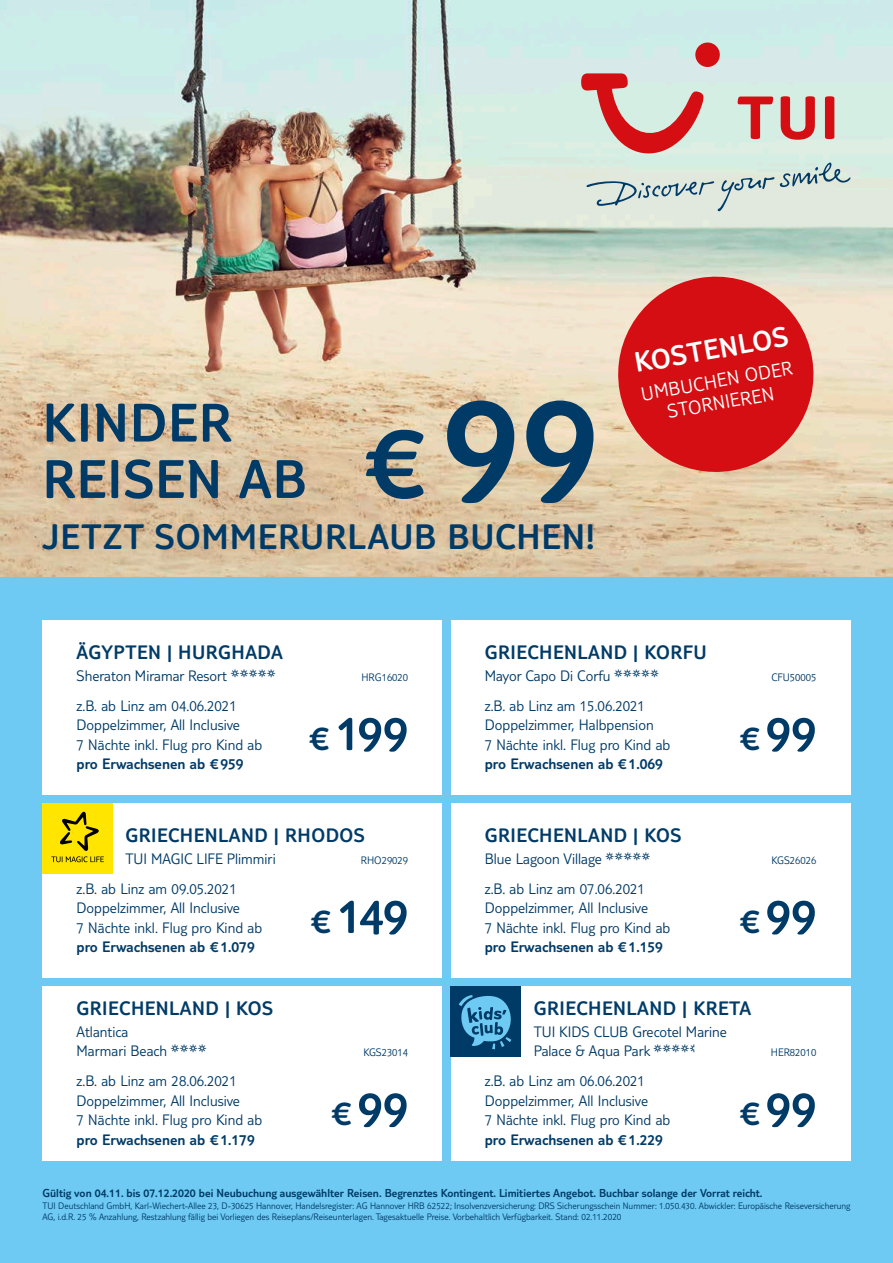
<style>
.page{position:relative;width:893px;height:1263px;background:#fff}
.page>*{position:absolute;margin:0;border:0;box-sizing:border-box;transform-origin:0 0}
.t1{font:300 56.4px/56.4px "TUI Type";letter-spacing:.02em;color:#003b68}
.t2{font:300 51px "TUI Type";letter-spacing:.005em;color:#003b68}
.t3{font:300 36.75px "TUI Type";letter-spacing:.02em;color:#003b68}
.t4{font:300 29.1px "TUI Type";color:#fff}
.t5{font:300 20.25px "TUI Type";letter-spacing:.025em;color:#003b68}
.t6{font:300 19.95px/22px "TUI Type";color:#fff;text-align:center}
.t7{font:300 15.75px/19.5px "TUI Type";color:#003b68}
.t8{font:300 15.75px "TUI Type";color:#003b68}
.t9{font:300 12px "TUI Type";color:#003b68}
.t10{font:300 11.25px "TUI Type";color:#003b68}
.t11{font:300 9.75px/11.7px "TUI Type";color:#003b68}
.s1{font-size:108.15px}
.s2{font-size:154.35px}
.s3{font-size:35.7px}
</style>
<div class="page">
<img style="left:0;top:0;width:893px;height:578px">
<svg style="left:610px;top:269px;width:211px;height:211px;background:#da514b"></svg>
<div style="left:0;top:578px;width:893px;height:685px;background:#6ecaf3"></div>
<div style="left:695px;top:43px;width:25px;height:24px;background:#d40e13;border-radius:50%"></div>
<svg style="left:581px;top:73px;width:269px;height:138px;background:#d2c7c0"></svg>
<div style="left:43px;top:620px;width:399px;height:175px;background:#fff"></div>
<div style="left:451px;top:620px;width:399px;height:175px;background:#fff"></div>
<div style="left:43px;top:803px;width:399px;height:174px;background:#fff"></div>
<div style="left:451px;top:803px;width:399px;height:174px;background:#fff"></div>
<div style="left:43px;top:986px;width:399px;height:174px;background:#fff"></div>
<div style="left:451px;top:986px;width:399px;height:174px;background:#fff"></div>
<div style="left:43px;top:803px;width:70px;height:70px;background:#ffe500"></div>
<svg style="left:51px;top:812px;width:53px;height:50px"></svg>
<div style="left:451px;top:986px;width:70px;height:70px;background:#003b68"></div>
<svg style="left:459px;top:995px;width:53px;height:54px"></svg>
<h1 class="t1" style="left:43px;top:393px;width:557px">KINDER<br>REISEN AB <span class="s1">€</span> <span class="s2">99</span></h1>
<h3 class="t3" style="left:43px;top:515px;width:554px">JETZT SOMMERURLAUB BUCHEN!</h3>
<h3 class="t4" style="left:632px;top:346px;width:157px;rotate:-10deg">KOSTENLOS</h3>
<p class="t6" style="left:639px;top:383px;width:155px;rotate:-10deg">UMBUCHEN ODER<br>STORNIEREN</p>
<p class="t5" style="left:77px;top:641px;width:208px">ÄGYPTEN | HURGHADA</p>
<p class="t7" style="left:77px;top:665px;width:152px">Sheraton Miramar Resort</p>
<p class="t10" style="left:361px;top:671px;width:48px">HRG16020</p>
<p class="t7" style="left:77px;top:696px;width:187px">z.B. ab Linz am 04.06.2021<br>Doppelzimmer, All Inclusive<br>7 Nächte inkl. Flug pro Kind ab</p>
<h2 class="t2" style="left:309px;top:704px;width:101px"><span class="s3">€</span> 199</h2>
<p class="t5" style="left:485px;top:641px;width:224px">GRIECHENLAND | KORFU</p>
<p class="t7" style="left:485px;top:665px;width:127px">Mayor Capo Di Corfu</p>
<p class="t10" style="left:771px;top:671px;width:46px">CFU50005</p>
<p class="t7" style="left:485px;top:696px;width:187px">z.B. ab Linz am 15.06.2021<br>Doppelzimmer, Halbpension<br>7 Nächte inkl. Flug pro Kind ab</p>
<h2 class="t2" style="left:740px;top:704px;width:78px"><span class="s3">€</span>99</h2>
<p class="t8" style="left:77px;top:755px;width:169px">pro Erwachsenen ab €959</p>
<p class="t8" style="left:485px;top:755px;width:180px">pro Erwachsenen ab €1.069</p>
<p class="t5" style="left:125px;top:824px;width:241px">GRIECHENLAND | RHODOS</p>
<p class="t7" style="left:125px;top:848px;width:152px">TUI MAGIC LIFE Plimmiri</p>
<p class="t10" style="left:361px;top:853px;width:49px">RHO29029</p>
<p class="t7" style="left:77px;top:878px;width:187px">z.B. ab Linz am 09.05.2021<br>Doppelzimmer, All Inclusive<br>7 Nächte inkl. Flug pro Kind ab</p>
<h2 class="t2" style="left:311px;top:887px;width:99px"><span class="s3">€</span> 149</h2>
<p class="t5" style="left:485px;top:824px;width:198px">GRIECHENLAND | KOS</p>
<p class="t7" style="left:485px;top:848px;width:119px">Blue Lagoon Village</p>
<p class="t10" style="left:772px;top:853px;width:46px">KGS26026</p>
<p class="t7" style="left:485px;top:878px;width:187px">z.B. ab Linz am 07.06.2021<br>Doppelzimmer, All Inclusive<br>7 Nächte inkl. Flug pro Kind ab</p>
<h2 class="t2" style="left:740px;top:887px;width:78px"><span class="s3">€</span>99</h2>
<p class="t8" style="left:77px;top:938px;width:180px">pro Erwachsenen ab €1.079</p>
<p class="t8" style="left:485px;top:938px;width:180px">pro Erwachsenen ab €1.159</p>
<p class="t5" style="left:77px;top:997px;width:198px">GRIECHENLAND | KOS</p>
<p class="t7" style="left:77px;top:1021px;width:132px">Atlantica<br>Marmari Beach ✔</p>
<p class="t10" style="left:363px;top:1046px;width:46px">KGS23014</p>
<p class="t5" style="left:534px;top:997px;width:219px">GRIECHENLAND | KRETA</p>
<p class="t7" style="left:534px;top:1021px;width:195px">TUI KIDS CLUB Grecotel Marine<br>Palace &amp; Aqua Park</p>
<p class="t10" style="left:771px;top:1046px;width:47px">HER82010</p>
<p class="t7" style="left:77px;top:1071px;width:187px">z.B. ab Linz am 28.06.2021<br>Doppelzimmer, All Inclusive<br>7 Nächte inkl. Flug pro Kind ab</p>
<h2 class="t2" style="left:332px;top:1079px;width:78px"><span class="s3">€</span>99</h2>
<p class="t7" style="left:485px;top:1071px;width:187px">z.B. ab Linz am 06.06.2021<br>Doppelzimmer, All Inclusive<br>7 Nächte inkl. Flug pro Kind ab</p>
<h2 class="t2" style="left:740px;top:1079px;width:78px"><span class="s3">€</span>99</h2>
<p class="t8" style="left:77px;top:1131px;width:180px">pro Erwachsenen ab €1.179</p>
<p class="t8" style="left:485px;top:1131px;width:180px">pro Erwachsenen ab €1.229</p>
<p class="t9" style="left:43px;top:1186px;width:721px">Gültig von 04.11. bis 07.12.2020 bei Neubuchung ausgewählter Reisen. Begrenztes Kontingent. Limitiertes Angebot. Buchbar solange der Vorrat reicht.</p>
<p class="t11" style="left:43px;top:1199px;width:809px">TUI Deutschland GmbH, Karl-Wiechert-Allee 23, D-30625 Hannover, Handelsregister: AG Hannover HRB 62522; Insolvenzversicherung: DRS Sicherungsschein Nummer: 1.050.430. Abwickler: Europäische Reiseversicherung<br>AG, i.d.R. 25 % Anzahlung, Restzahlung fällig bei Vorliegen des Reiseplans/Reiseunterlagen. Tagesaktuelle Preise. Vorbehaltlich Verfügbarkeit. Stand: 02.11.2020</p>
</div>
